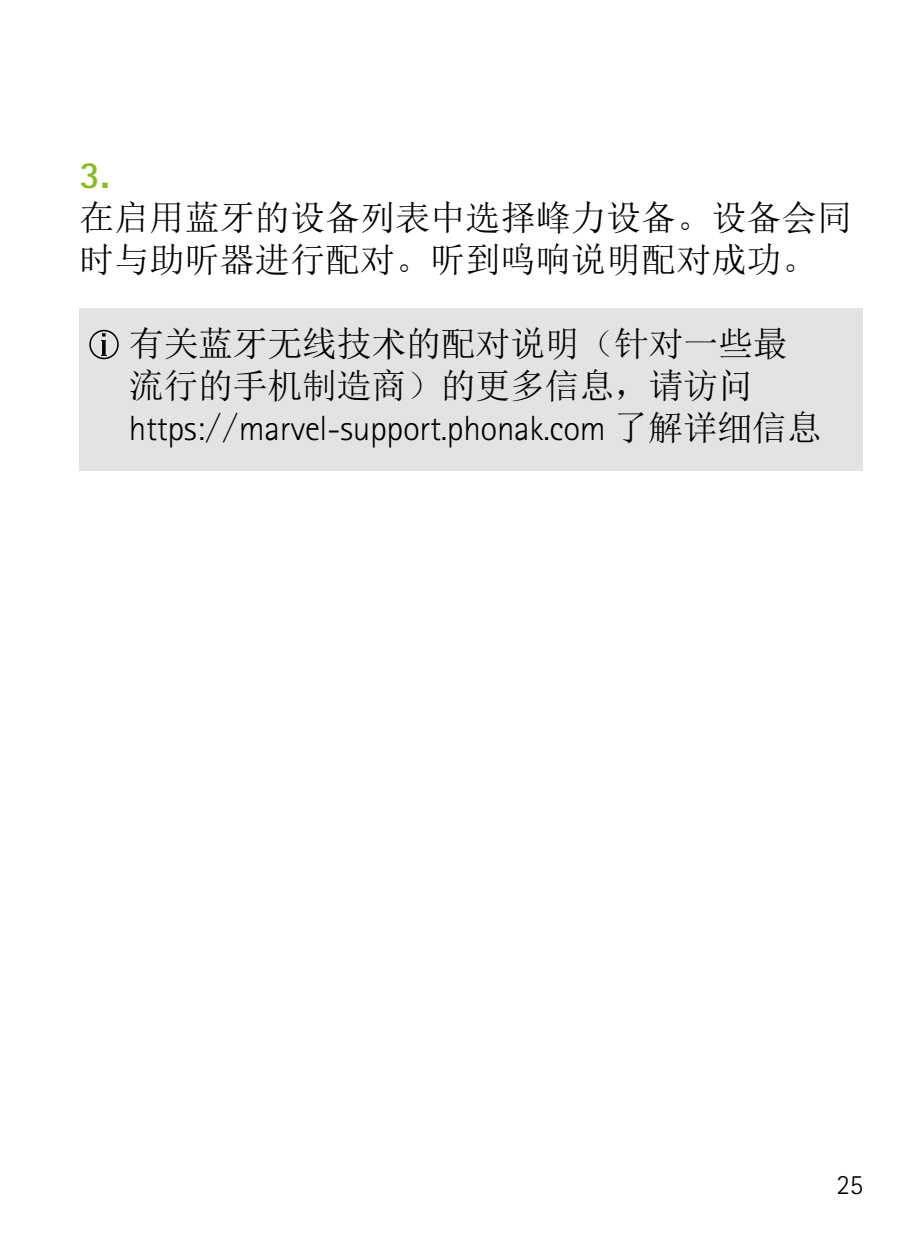
<style>
.page{position:relative;width:913px;height:1241px;background:#fff}
.page>*{position:absolute;margin:0;border:0;box-sizing:border-box;transform-origin:0 0}
.t1{font:700 38.5px "Rotis Sans Serif Pro";color:#85bc21}
.t2{font:35px/42px "Sim Sun";letter-spacing:.005em;color:#000}
.t3{font:300 35px "Rotis Sans Serif Pro";letter-spacing:-.01em;color:#000}
.t4{font:300 28px "Rotis Sans Serif Pro";color:#000}
.s1{font-family:"Sim Sun";font-weight:400}
</style>
<div class="page">
<div style="left:79px;top:308px;width:784px;height:162px;background:#e3e3e3"></div>
<svg style="left:89px;top:330px;width:30px;height:29px"></svg>
<p class="t1" style="left:79px;top:150px;width:32px">3.</p>
<p class="t2" style="left:79px;top:196px;width:774px">在启用蓝牙的设备列表中选择峰力设备。设备会同时与助听器进行配对。听到鸣响说明配对成功。</p>
<p class="t2" style="left:129px;top:322px;width:660px">有关蓝牙无线技术的配对说明（针对一些最流行的手机制造商）的更多信息，请访问</p>
<p class="t3" style="left:129px;top:408px;width:694px">https:<span class="s1">//</span>marvel-support.phonak.com <span class="s1">了解详细信息</span></p>
<p class="t4" style="left:836px;top:1168px;width:28px">25</p>
</div>
